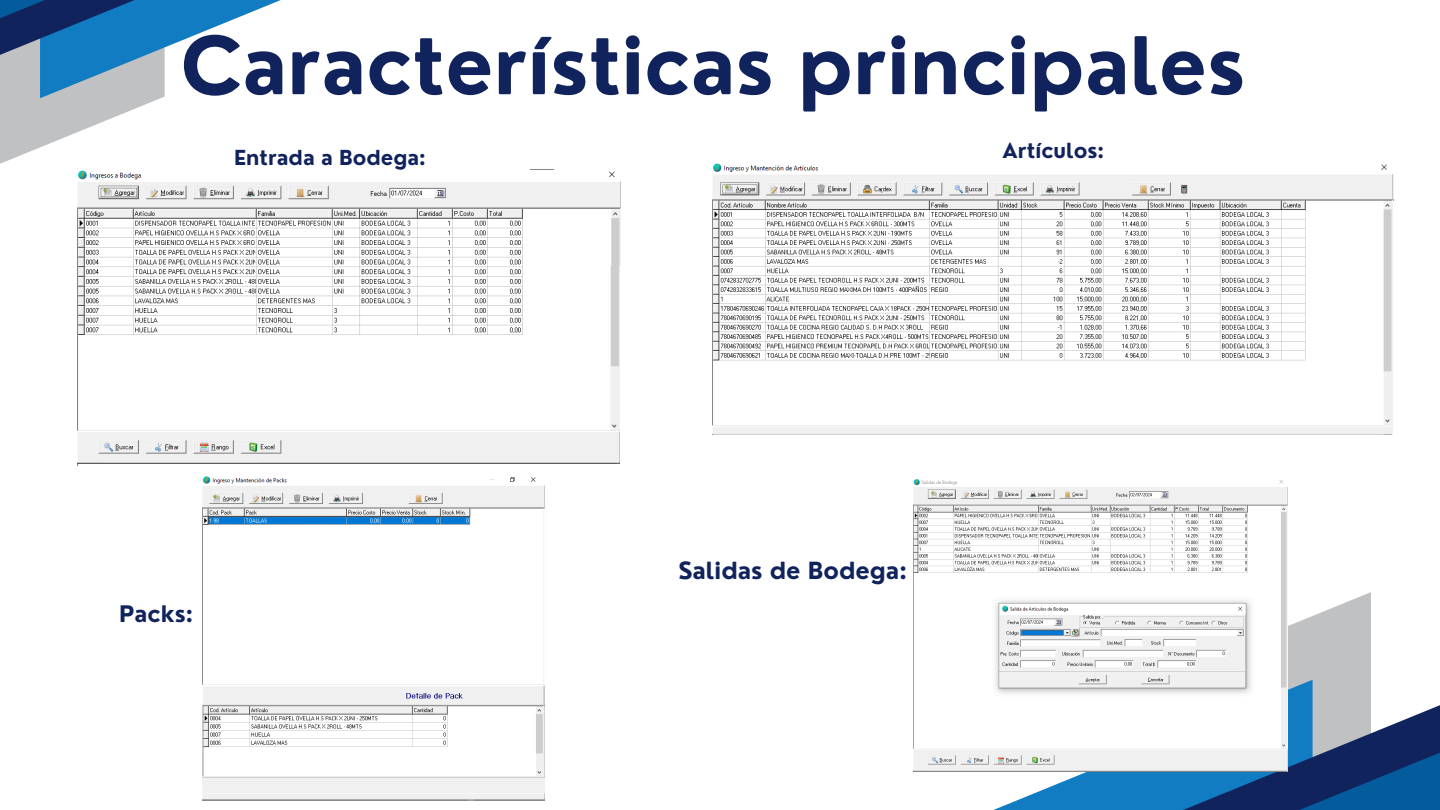
<style>
.page{position:relative;width:1440px;height:810px;background:#fff}
.page>*{position:absolute;margin:0;border:0;box-sizing:border-box;transform-origin:0 0}
.t1{font:700 77.4px "Nourd";color:#11235c}
.t2{font:700 23.1px "Nourd";color:#11235c}
.t3{font:700 22.3px "Nourd";color:#11235c}
.t4{font:700 20.3px "Nourd";color:#11235c}
.t5{font:700 20.2px "Nourd";color:#11235c}
</style>
<div class="page">
<svg style="left:0;top:0;width:281px;height:164px"></svg>
<svg style="left:1288px;top:592px;width:83px;height:88px;fill:#c0c1c3"></svg>
<svg style="left:989px;top:680px;width:451px;height:130px;background:#4979a7"></svg>
<img style="left:713px;top:163px;width:681px;height:271px">
<img style="left:78px;top:170px;width:543px;height:296px">
<img style="left:202px;top:476px;width:342px;height:325px">
<img style="left:913px;top:479px;width:375px;height:292px">
<h2 class="t1" style="left:181px;top:17px;width:1066px">Características principales</h2>
<p class="t4" style="left:1003px;top:137px;width:103px">Artículos:</p>
<p class="t5" style="left:234px;top:144px;width:193px">Entrada a Bodega:</p>
<p class="t3" style="left:119px;top:600px;width:75px">Packs:</p>
<p class="t2" style="left:678px;top:556px;width:230px">Salidas de Bodega:</p>
</div>
